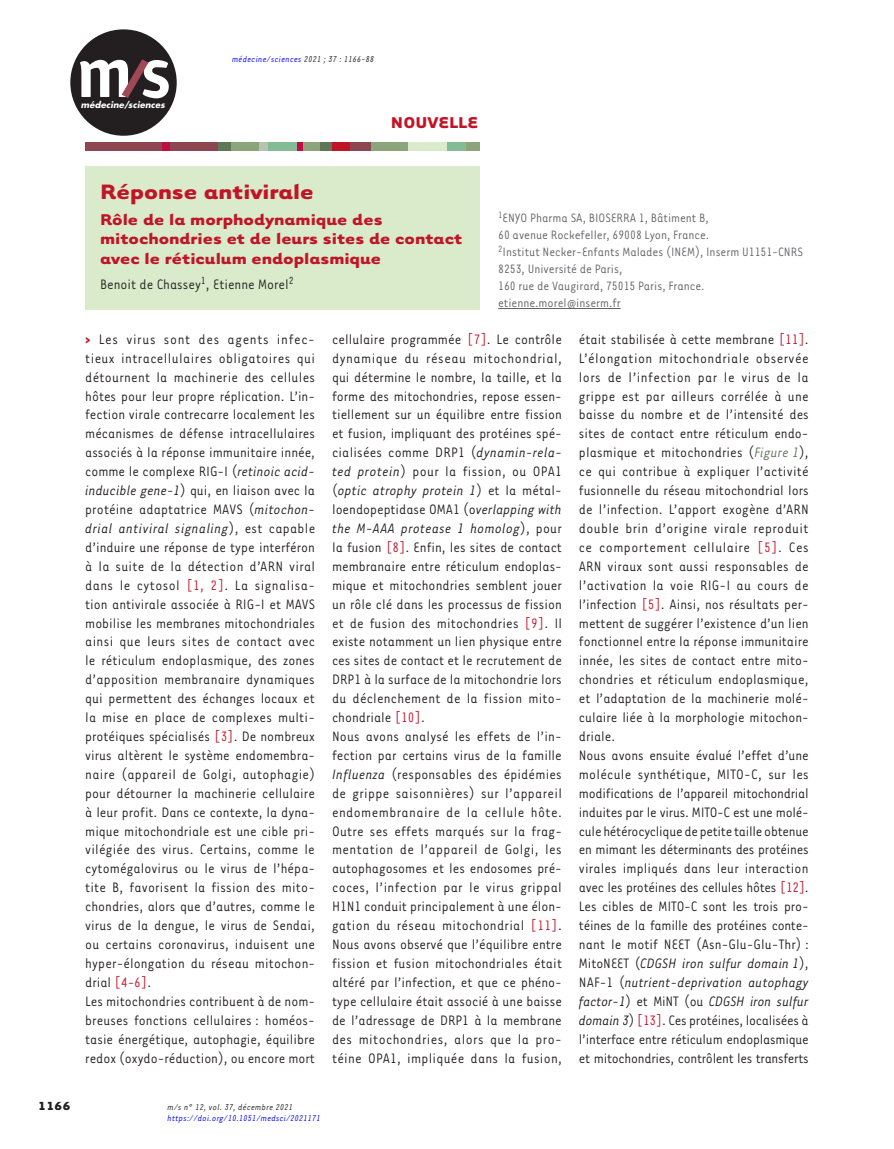
<style>
.page{position:relative;width:894px;height:1149px;background:#fff}
.page>*{position:absolute;margin:0;border:0;box-sizing:border-box;transform-origin:0 0}
.t1{font:700 24px "Tarzana Wide";color:#c11527}
.t2{font:700 18px/19.5px "Tarzana Wide";color:#c11527}
.t3{font:15.75px/18.9px "Tarzana Narrow";color:#231f20}
.t4{font:13.95px/17px "Tarzana Narrow";color:#636366}
.t5{font:700 13.5px "Tarzana Wide";color:#231f20}
.t6{font:italic 9.75px "Tarzana Narrow";letter-spacing:.025em;color:#00f}
.t7{font:italic 9.75px "Tarzana Narrow";letter-spacing:.025em;color:#231f20}
.t8{font:italic 700 8.55px "Futura";letter-spacing:.01em;color:#fff}
.s1{color:#231f20}
.s2{font-weight:700;color:#c11527}
.s3{font-style:italic}
.s4{color:#bf182a}
.s5{font-style:italic;color:#5f7659}
</style>
<div class="page">
<div style="left:70px;top:29px;width:107px;height:107px;background:#231f20;border-radius:50%"></div>
<svg style="left:80px;top:60px;width:89px;height:38px"></svg>
<hr style="left:498px;top:308px;width:122px;height:1px;background:#636366">
<div style="left:85px;top:166px;width:394px;height:143px;background:#daebcb"></div>
<div style="left:85px;top:142px;width:133px;height:9px;background:#8d454f"></div>
<div style="left:218px;top:142px;width:26px;height:9px;background:#5f7659"></div>
<div style="left:318px;top:142px;width:13px;height:9px;background:#5f7659"></div>
<div style="left:231px;top:142px;width:29px;height:9px;background:#8ba479"></div>
<div style="left:267px;top:142px;width:29px;height:9px;background:#84ba95"></div>
<div style="left:446px;top:142px;width:20px;height:9px;background:#84ba95"></div>
<div style="left:301px;top:142px;width:18px;height:9px;background:#8ba479"></div>
<div style="left:465px;top:142px;width:14px;height:9px;background:#8ba479"></div>
<div style="left:370px;top:142px;width:39px;height:9px;background:#8ba479"></div>
<div style="left:408px;top:142px;width:39px;height:9px;background:#daebcb"></div>
<div style="left:259px;top:142px;width:8px;height:9px;background:#b6c4ad"></div>
<div style="left:163px;top:142px;width:7px;height:9px;background:#c10d45"></div>
<div style="left:296px;top:142px;width:6px;height:9px;background:#c10d45"></div>
<div style="left:331px;top:142px;width:27px;height:9px;background:#c11527"></div>
<div style="left:350px;top:142px;width:21px;height:9px;background:#8d454f"></div>
<p class="t8" style="left:81px;top:99px;width:85px">médecine/sciences</p>
<p class="t6" style="left:232px;top:54px;width:144px">médecine/sciences <span class="s1">2021 ; 37 : 1166-88</span></p>
<p class="t2" style="left:391px;top:112px;width:89px">NOUVELLE</p>
<p class="t5" style="left:38px;top:1097px;width:34px">1166</p>
<h1 class="t1" style="left:100px;top:176px;width:215px">Réponse antivirale</h1>
<p class="t2" style="left:100px;top:209px;width:363px">Rôle de la morphodynamique des mitochondries et de leurs sites de contact avec le réticulum endoplasmique</p>
<p class="t3" style="left:100px;top:274px;width:195px">Benoit de Chassey<sup>1</sup>, Etienne Morel<sup>2</sup></p>
<p class="t4" style="left:498px;top:209px;width:306px"><sup>1</sup>ENYO Pharma SA, BIOSERRA 1, Bâtiment B,<br>60 avenue Rockefeller, 69008 Lyon, France.<br><sup>2</sup>Institut Necker-Enfants Malades (INEM), Inserm U1151-CNRS 8253, Université de Paris,<br>160 rue de Vaugirard, 75015 Paris, France. etienne.morel@inserm.fr</p>
<p class="t3" style="left:85px;top:329px;width:231px"><span class="s2">&gt;</span> Les virus sont des agents infec&shy;tieux intracellulaires obligatoires qui détournent la machinerie des cellules hôtes pour leur propre réplication. L’in&shy;fection virale contrecarre localement les mécanismes de défense intracellulaires associés à la réponse immunitaire innée, comme le complexe RIG-I (<span class="s3">retinoic acid&shy;inducible gene-1</span>) qui, en liaison avec la protéine adaptatrice MAVS (<span class="s3">mitochon&shy;drial antiviral signaling</span>), est capable d’induire une réponse de type interféron à la suite de la détection d’ARN viral dans le cytosol <span class="s4">[1, 2]</span>. La signalisa&shy;tion antivirale associée à RIG-I et MAVS mobilise les membranes mitochondriales ainsi que leurs sites de contact avec le réticulum endoplasmique, des zones d’apposition membranaire dynamiques qui permettent des échanges locaux et la mise en place de complexes multi&shy;protéiques spécialisés <span class="s4">[3]</span>. De nombreux virus altèrent le système endomembra&shy;naire (appareil de Golgi, autophagie) pour détourner la machinerie cellulaire à leur profit. Dans ce contexte, la dyna&shy;mique mitochondriale est une cible pri&shy;vilégiée des virus. Certains, comme le cytomégalovirus ou le virus de l’hépa&shy;tite B, favorisent la fission des mito&shy;chondries, alors que d’autres, comme le virus de la dengue, le virus de Sendai, ou certains coronavirus, induisent une hyper-élongation du réseau mitochon&shy;drial <span class="s4">[4-6]</span>.<br>Les mitochondries contribuent à de nom&shy;breuses fonctions cellulaires : homéos&shy;tasie énergétique, autophagie, équilibre redox (oxydo-réduction), ou encore mort</p>
<p class="t3" style="left:332px;top:329px;width:231px">cellulaire programmée <span class="s4">[7]</span>. Le contrôle dynamique du réseau mitochondrial, qui détermine le nombre, la taille, et la forme des mitochondries, repose essen&shy;tiellement sur un équilibre entre fission et fusion, impliquant des protéines spé&shy;cialisées comme DRP1 (<span class="s3">dynamin-rela&shy;ted protein</span>) pour la fission, ou OPA1 (<span class="s3">optic atrophy protein 1</span>) et la métal&shy;loendopeptidase OMA1 (o<span class="s3">verlapping with the M-AAA protease 1 homolog</span>), pour la fusion <span class="s4">[8]</span>. Enfin, les sites de contact membranaire entre réticulum endoplas&shy;mique et mitochondries semblent jouer un rôle clé dans les processus de fission et de fusion des mitochondries <span class="s4">[9]</span>. Il existe notamment un lien physique entre ces sites de contact et le recrutement de DRP1 à la surface de la mitochondrie lors du déclenchement de la fission mito&shy;chondriale <span class="s4">[10]</span>.<br>Nous avons analysé les effets de l’in&shy;fection par certains virus de la famille <span class="s3">Influenza</span> (responsables des épidémies de grippe saisonnières) sur l’appareil endomembranaire de la cellule hôte.<br>Outre ses effets marqués sur la frag&shy;mentation de l’appareil de Golgi, les autophagosomes et les endosomes pré&shy;coces, l’infection par le virus grippal H1N1 conduit principalement à une élon&shy;gation du réseau mitochondrial <span class="s4">[11]</span>.<br>Nous avons observé que l’équilibre entre fission et fusion mitochondriales était altéré par l’infection, et que ce phéno&shy;type cellulaire était associé à une baisse de l’adressage de DRP1 à la membrane des mitochondries, alors que la pro&shy;téine OPA1, impliquée dans la fusion,</p>
<p class="t3" style="left:578px;top:329px;width:231px">était stabilisée à cette membrane <span class="s4">[11]</span>.<br>L’élongation mitochondriale observée lors de l’infection par le virus de la grippe est par ailleurs corrélée à une baisse du nombre et de l’intensité des sites de contact entre réticulum endo&shy;plasmique et mitochondries (<span class="s5">Figure 1</span>), ce qui contribue à expliquer l’activité fusionnelle du réseau mitochondrial lors de l’infection. L’apport exogène d’ARN double brin d’origine virale reproduit ce comportement cellulaire <span class="s4">[5]</span>. Ces ARN viraux sont aussi responsables de l’activation la voie RIG-I au cours de l’infection <span class="s4">[5]</span>. Ainsi, nos résultats per&shy;mettent de suggérer l’existence d’un lien fonctionnel entre la réponse immunitaire innée, les sites de contact entre mito&shy;chondries et réticulum endoplasmique, et l’adaptation de la machinerie molé&shy;culaire liée à la morphologie mitochon&shy;driale.<br>Nous avons ensuite évalué l’effet d’une molécule synthétique, MITO-C, sur les modifications de l’appareil mitochondrial induites par le virus. MITO-C est une molé&shy;cule hétérocyclique de petite taille obtenue en mimant les déterminants des protéines virales impliqués dans leur interaction avec les protéines des cellules hôtes <span class="s4">[12]</span>.<br>Les cibles de MITO-C sont les trois pro&shy;téines de la famille des protéines conte&shy;nant le motif NEET (Asn-Glu-Glu-Thr) :<br>MitoNEET (<span class="s3">CDGSH iron sulfur domain 1</span>), NAF-1 (<span class="s3">nutrient-deprivation autophagy factor-1</span>) et MiNT (ou <span class="s3">CDGSH iron sulfur domain 3</span>) <span class="s4">[13]</span>. Ces protéines, localisées à l’interface entre réticulum endoplasmique et mitochondries, contrôlent les transferts</p>
<p class="t7" style="left:167px;top:1100px;width:127px">m/s n° 12, vol. 37, décembre 2021</p>
<p class="t6" style="left:167px;top:1112px;width:155px">https://doi.org/10.1051/medsci/2021171</p>
</div>
